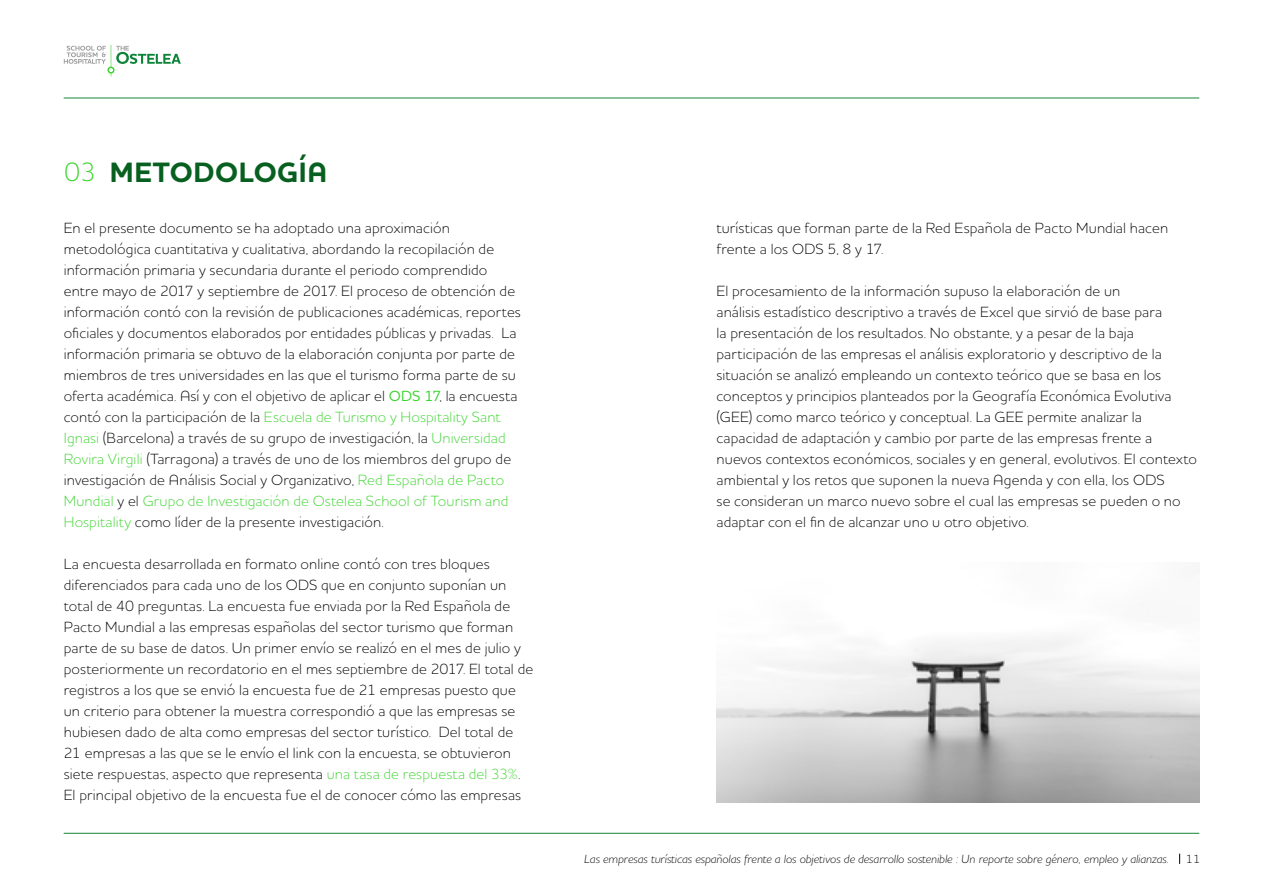
<style>
.page{position:relative;width:1263px;height:893px;background:#fff}
.page>*{position:absolute;margin:0;border:0;box-sizing:border-box;transform-origin:0 0}
.t1{font:700 28.5px "Houschka Pro";letter-spacing:.02em;color:#07601f}
.t2{font:300 15px/21px "Houschka Pro";letter-spacing:.01em;color:#000}
.t3{font:italic 300 12px "Houschka Pro";color:#000}
.t4{font:300 12px "Houschka Pro";color:#000}
.s1{font-weight:300;font-size:27px;color:#3cd52e}
.s2{font-weight:500;color:#3cd52e}
.s3{color:#3cd52e}
</style>
<div class="page">
<hr style="left:64px;top:98px;width:1135px;height:1px;background:#148637">
<svg style="left:64px;top:45px;width:117px;height:32px"></svg>
<hr style="left:64px;top:833px;width:1135px;height:1px;background:#148637">
<img style="left:716px;top:638px;width:483px;height:164px">
<h1 class="t1" style="left:64px;top:154px;width:264px"><span class="s1">03</span> MeTODOLOGÍA</h1>
<p class="t2" style="left:64px;top:217px;width:459px">En el presente documento se ha adoptado una aproximación metodológica cuantitativa y cualitativa, abordando la recopilación de información primaria y secundaria durante el periodo comprendido entre mayo de 2017 y septiembre de 2017. El proceso de obtención de información contó con la revisión de publicaciones académicas, reportes oficiales y documentos elaborados por entidades públicas y privadas. La información primaria se obtuvo de la elaboración conjunta por parte de miembros de tres universidades en las que el turismo forma parte de su oferta académica. Así y con el objetivo de aplicar el <span class="s2">ODS 17</span>, la encuesta contó con la participación de la <span class="s3">Escuela de Turismo y Hospitality Sant Ignasi</span> (Barcelona) a través de su grupo de investigación, la <span class="s3">Universidad Rovira Virgili</span> (Tarragona) a través de uno de los miembros del grupo de investigación de Análisis Social y Organizativo, <span class="s3">Red Española de Pacto Mundial</span> y el <span class="s3">Grupo de Investigación de Ostelea School of Tourism and Hospitality</span> como líder de la presente investigación.</p>
<p class="t2" style="left:64px;top:553px;width:471px">La encuesta desarrollada en formato online contó con tres bloques diferenciados para cada uno de los ODS que en conjunto suponían un total de 40 preguntas. La encuesta fue enviada por la Red Española de Pacto Mundial a las empresas españolas del sector turismo que forman parte de su base de datos. Un primer envío se realizó en el mes de julio y posteriormente un recordatorio en el mes septiembre de 2017. El total de registros a los que se envió la encuesta fue de 21 empresas puesto que un criterio para obtener la muestra correspondió a que las empresas se hubiesen dado de alta como empresas del sector turístico. Del total de 21 empresas a las que se le envío el link con la encuesta, se obtuvieron siete respuestas, aspecto que representa <span class="s3">una tasa de respuesta del 33%</span>.<br>El principal objetivo de la encuesta fue el de conocer cómo las empresas</p>
<p class="t2" style="left:716px;top:217px;width:453px">turísticas que forman parte de la Red Española de Pacto Mundial hacen frente a los ODS 5, 8 y 17.</p>
<p class="t2" style="left:716px;top:280px;width:482px">El procesamiento de la información supuso la elaboración de un<br>análisis estadístico descriptivo a través de Excel que sirvió de base para<br>la presentación de los resultados. No obstante, y a pesar de la baja participación de las empresas el análisis exploratorio y descriptivo de la situación se analizó empleando un contexto teórico que se basa en los conceptos y principios planteados por la Geografía Económica Evolutiva (GEE) como marco teórico y conceptual. La GEE permite analizar la capacidad de adaptación y cambio por parte de las empresas frente a nuevos contextos económicos, sociales y en general, evolutivos. El contexto ambiental y los retos que suponen la nueva Agenda y con ella, los ODS<br>se consideran un marco nuevo sobre el cual las empresas se pueden o no adaptar con el fin de alcanzar uno u otro objetivo.</p>
<p class="t3" style="left:584px;top:851px;width:586px">Las empresas turísticas españolas frente a los objetivos de desarrollo sostenible : Un reporte sobre género, empleo y alianzas.</p>
<p class="t4" style="left:1186px;top:851px;width:16px">11</p>
</div>
